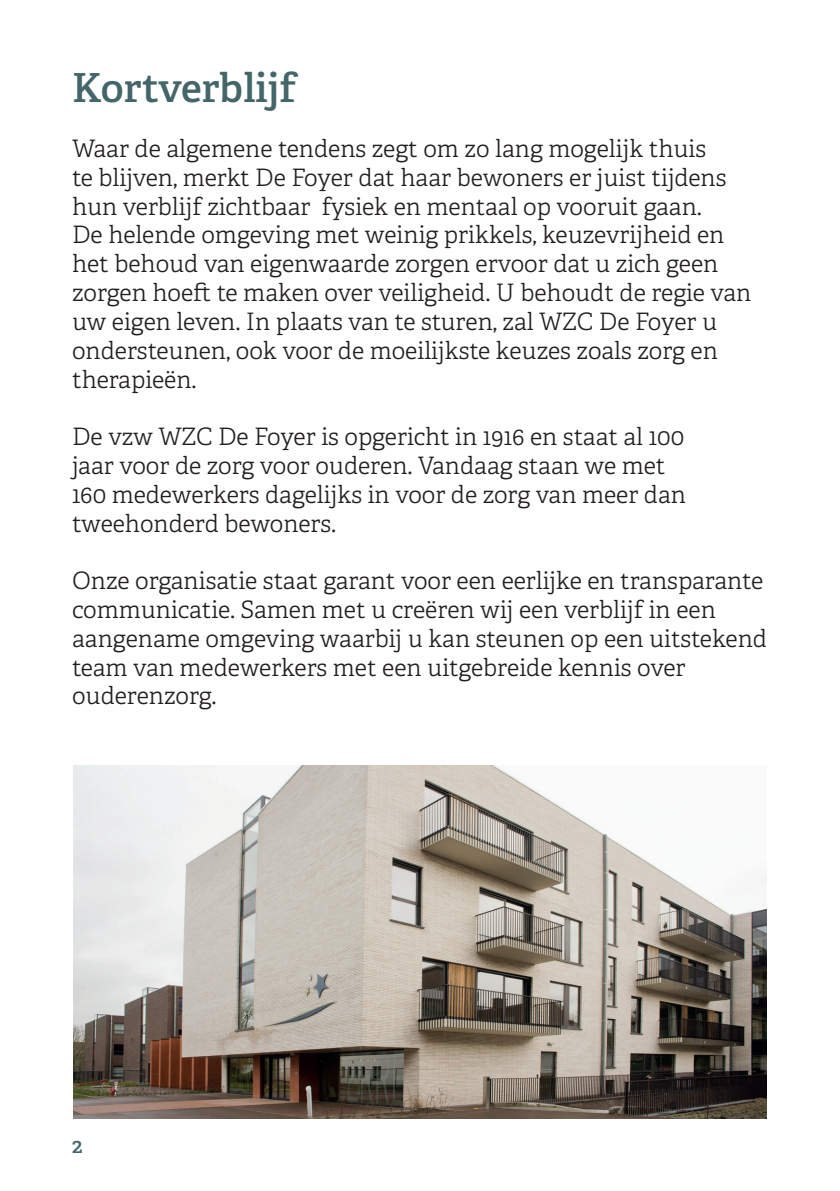
<style>
.page{position:relative;width:840px;height:1191px;background:#fff}
.page>*{position:absolute;margin:0;border:0;box-sizing:border-box;transform-origin:0 0}
.Hoofdtitel{font:600 40px "Adelle";color:#446669}
.body{font:300 24px/28.8px "Adelle";color:#231f20}
.t1{font:600 20.8px "Adelle";color:#446669}
</style>
<div class="page">
<img style="left:73px;top:765px;width:693px;height:354px">
<p class="Hoofdtitel" style="left:72px;top:63px;width:226px">Kortverblijf</p>
<p class="body" style="left:72px;top:135px;width:680px">Waar de algemene tendens zegt om zo lang mogelijk thuis<br>te blijven, merkt De Foyer dat haar bewoners er juist tijdens hun verblijf zichtbaar fysiek en mentaal op vooruit gaan.<br>De helende omgeving met weinig prikkels, keuzevrijheid en het behoud van eigenwaarde zorgen ervoor dat u zich geen zorgen hoeft te maken over veiligheid. U behoudt de regie van uw eigen leven. In plaats van te sturen, zal WZC De Foyer u ondersteunen, ook voor de moeilijkste keuzes zoals zorg en therapieën.</p>
<p class="body" style="left:72px;top:423px;width:615px">De vzw WZC De Foyer is opgericht in 1916 en staat al 100 jaar voor de zorg voor ouderen. Vandaag staan we met 160 medewerkers dagelijks in voor de zorg van meer dan tweehonderd bewoners.</p>
<p class="body" style="left:72px;top:567px;width:696px">Onze organisatie staat garant voor een eerlijke en transparante communicatie. Samen met u creëren wij een verblijf in een aangename omgeving waarbij u kan steunen op een uitstekend team van medewerkers met een uitgebreide kennis over ouderenzorg.</p>
<p class="t1" style="left:72px;top:1132px;width:12px">2</p>
</div>
